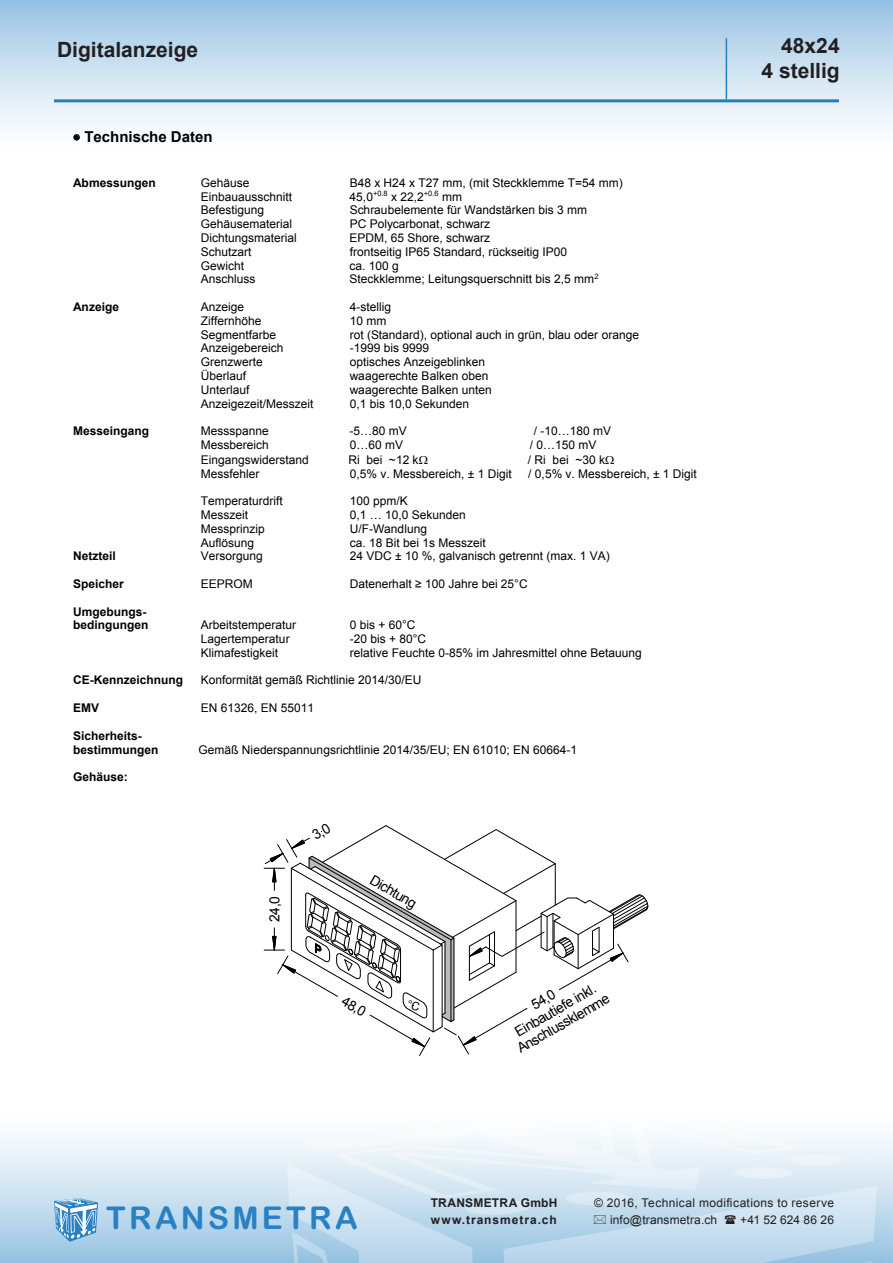
<style>
.page{position:relative;width:893px;height:1263px;background:#fff}
.page>*{position:absolute;margin:0;border:0;box-sizing:border-box;transform-origin:0 0}
.t1{font:31.5px "Arial Rounded MT Bold";letter-spacing:.105em;color:#2981c4}
.t2{font:700 21px "Arial";color:#231f20}
.t3{font:700 15px "Arial";color:#000}
.t4{font:14.1px/15.5px "Arial";color:#000}
.t5{font:12px "Arial";color:#000}
.t6{font:700 12px/13.8px "Arial";color:#000}
.t7{font:12px "Arial";letter-spacing:.025em;color:#231f20}
.t8{font:700 12px "Arial";letter-spacing:.065em;color:#231f20}
.t9{font:700 12px "Arial";letter-spacing:.02em;color:#231f20}
.t10{font:12px "Arial";letter-spacing:.005em;color:#231f20}
</style>
<div class="page">
<div style="left:0;top:1093px;width:893px;height:170px;background:linear-gradient(to bottom,#fff,#9dc6e4)"></div>
<img style="left:278px;top:1103px;width:615px;height:160px">
<div style="left:0;top:0;width:893px;height:170px;background:linear-gradient(to bottom,#9bc5e4,#fff)"></div>
<svg style="left:54px;top:1198px;width:44px;height:44px;background:#85b7dd"></svg>
<hr style="left:54px;top:99px;width:785px;height:3px;background:#2380be">
<hr style="left:726px;top:38px;width:1px;height:61px;background:#2380be">
<svg style="left:74px;top:134px;width:6px;height:6px"></svg>
<svg style="left:594px;top:1215px;width:12px;height:9px"></svg>
<svg style="left:725px;top:1215px;width:11px;height:9px"></svg>
<svg style="left:264px;top:825px;width:385px;height:231px"></svg>
<p class="t2" style="left:57px;top:35px;width:143px">Digitalanzeige</p>
<p class="t2" style="left:781px;top:32px;width:60px">48x24</p>
<p class="t2" style="left:761px;top:57px;width:80px">4 stellig</p>
<p class="t3" style="left:73px;top:126px;width:141px">• Technische Daten</p>
<p class="t6" style="left:73px;top:176px;width:84px">Abmessungen</p>
<p class="t5" style="left:201px;top:175px;width:50px">Gehäuse</p>
<p class="t5" style="left:350px;top:175px;width:275px">B48 x H24 x T27 mm, (mit Steckklemme T=54 mm)</p>
<p class="t5" style="left:201px;top:189px;width:93px">Einbauausschnitt</p>
<p class="t5" style="left:350px;top:189px;width:114px">45,0<sup>+0.8</sup> x 22,2<sup>+0.6</sup> mm</p>
<p class="t5" style="left:201px;top:202px;width:65px">Befestigung</p>
<p class="t5" style="left:350px;top:202px;width:239px">Schraubelemente für Wandstärken bis 3 mm</p>
<p class="t5" style="left:201px;top:216px;width:93px">Gehäusematerial</p>
<p class="t5" style="left:350px;top:216px;width:142px">PC Polycarbonat, schwarz</p>
<p class="t5" style="left:201px;top:230px;width:97px">Dichtungsmaterial</p>
<p class="t5" style="left:350px;top:230px;width:142px">EPDM, 65 Shore, schwarz</p>
<p class="t5" style="left:201px;top:244px;width:52px">Schutzart</p>
<p class="t5" style="left:350px;top:244px;width:219px">frontseitig IP65 Standard, rückseitig IP00</p>
<p class="t5" style="left:201px;top:258px;width:45px">Gewicht</p>
<p class="t5" style="left:350px;top:258px;width:51px">ca. 100 g</p>
<p class="t5" style="left:201px;top:271px;width:56px">Anschluss</p>
<p class="t5" style="left:350px;top:271px;width:251px">Steckklemme; Leitungsquerschnitt bis 2,5 mm<sup>2</sup></p>
<p class="t6" style="left:73px;top:300px;width:47px">Anzeige</p>
<p class="t5" style="left:201px;top:299px;width:45px">Anzeige</p>
<p class="t5" style="left:350px;top:299px;width:43px">4-stellig</p>
<p class="t5" style="left:201px;top:313px;width:62px">Ziffernhöhe</p>
<p class="t5" style="left:350px;top:313px;width:38px">10 mm</p>
<p class="t5" style="left:201px;top:327px;width:77px">Segmentfarbe</p>
<p class="t5" style="left:350px;top:327px;width:291px">rot (Standard), optional auch in grün, blau oder orange</p>
<p class="t5" style="left:201px;top:340px;width:84px">Anzeigebereich</p>
<p class="t5" style="left:350px;top:340px;width:81px">-1999 bis 9999</p>
<p class="t5" style="left:201px;top:354px;width:64px">Grenzwerte</p>
<p class="t5" style="left:350px;top:354px;width:137px">optisches Anzeigeblinken</p>
<p class="t5" style="left:201px;top:368px;width:47px">Überlauf</p>
<p class="t5" style="left:350px;top:368px;width:140px">waagerechte Balken oben</p>
<p class="t5" style="left:201px;top:382px;width:50px">Unterlauf</p>
<p class="t5" style="left:350px;top:382px;width:143px">waagerechte Balken unten</p>
<p class="t5" style="left:201px;top:396px;width:114px">Anzeigezeit/Messzeit</p>
<p class="t5" style="left:350px;top:396px;width:121px">0,1 bis 10,0 Sekunden</p>
<p class="t6" style="left:73px;top:424px;width:77px">Messeingang</p>
<p class="t5" style="left:201px;top:423px;width:69px">Messspanne</p>
<p class="t5" style="left:350px;top:423px;width:59px">-5…80 mV</p>
<p class="t5" style="left:534px;top:423px;width:79px">/ -10…180 mV</p>
<p class="t5" style="left:201px;top:437px;width:70px">Messbereich</p>
<p class="t5" style="left:350px;top:437px;width:55px">0…60 mV</p>
<p class="t5" style="left:530px;top:437px;width:68px">/ 0…150 mV</p>
<p class="t5" style="left:201px;top:452px;width:109px">Eingangswiderstand</p>
<p class="t5" style="left:348px;top:452px;width:72px">Ri bei ~12 k</p>
<p class="t5" style="left:528px;top:452px;width:79px">/ Ri bei ~30 k</p>
<p class="t5" style="left:201px;top:465px;width:60px">Messfehler</p>
<p class="t5" style="left:350px;top:465px;width:163px">0,5% v. Messbereich, ± 1 Digit</p>
<p class="t5" style="left:528px;top:465px;width:170px">/ 0,5% v. Messbereich, ± 1 Digit</p>
<p class="t5" style="left:201px;top:493px;width:83px">Temperaturdrift</p>
<p class="t5" style="left:350px;top:493px;width:59px">100 ppm/K</p>
<p class="t5" style="left:201px;top:507px;width:49px">Messzeit</p>
<p class="t5" style="left:350px;top:507px;width:118px">0,1 … 10,0 Sekunden</p>
<p class="t5" style="left:201px;top:521px;width:65px">Messprinzip</p>
<p class="t5" style="left:350px;top:521px;width:79px">U/F-Wandlung</p>
<p class="t5" style="left:201px;top:534px;width:55px">Auflösung</p>
<p class="t5" style="left:350px;top:534px;width:137px">ca. 18 Bit bei 1s Messzeit</p>
<p class="t6" style="left:73px;top:549px;width:44px">Netzteil</p>
<p class="t5" style="left:201px;top:548px;width:63px">Versorgung</p>
<p class="t5" style="left:350px;top:548px;width:261px">24 VDC ± 10 %, galvanisch getrennt (max. 1 VA)</p>
<p class="t6" style="left:73px;top:577px;width:52px">Speicher</p>
<p class="t5" style="left:201px;top:576px;width:53px">EEPROM</p>
<p class="t5" style="left:350px;top:576px;width:180px">Datenerhalt ≥ 100 Jahre bei 25°C</p>
<p class="t6" style="left:73px;top:605px;width:77px">Umgebungs&shy;bedingungen</p>
<p class="t5" style="left:201px;top:617px;width:97px">Arbeitstemperatur</p>
<p class="t5" style="left:350px;top:617px;width:67px">0 bis + 60°C</p>
<p class="t5" style="left:201px;top:631px;width:90px">Lagertemperatur</p>
<p class="t5" style="left:350px;top:631px;width:78px">-20 bis + 80°C</p>
<p class="t5" style="left:201px;top:645px;width:79px">Klimafestigkeit</p>
<p class="t5" style="left:350px;top:645px;width:294px">relative Feuchte 0-85% im Jahresmittel ohne Betauung</p>
<p class="t6" style="left:73px;top:674px;width:111px">CE-Kennzeichnung</p>
<p class="t5" style="left:201px;top:672px;width:222px">Konformität gemäß Richtlinie 2014/30/EU</p>
<p class="t6" style="left:73px;top:701px;width:27px">EMV</p>
<p class="t5" style="left:201px;top:700px;width:115px">EN 61326, EN 55011</p>
<p class="t6" style="left:73px;top:729px;width:87px">Sicherheits&shy;bestimmungen</p>
<p class="t5" style="left:199px;top:741px;width:380px">Gemäß Niederspannungsrichtlinie 2014/35/EU; EN 61010; EN 60664-1</p>
<p class="t6" style="left:73px;top:770px;width:56px">Gehäuse:</p>
<p class="t4" style="left:267px;top:922px;width:27px;rotate:-90deg">24,0</p>
<p class="t4" style="left:375px;top:872px;width:53px;rotate:30deg">Dichtung</p>
<p class="t4" style="left:347px;top:993px;width:27px;rotate:30deg">48,0</p>
<p class="t4" style="left:505px;top:1013px;width:92px;text-indent:28px;rotate:-30deg">54,0<br>Einbautiefe inkl.</p>
<p class="t4" style="left:514px;top:1042px;width:106px;rotate:-30deg">Anschlussklemme</p>
<p class="t1" style="left:106px;top:1199px;width:253px">TRANSMETRA</p>
<p class="t9" style="left:431px;top:1195px;width:128px">TRANSMETRA GmbH</p>
<p class="t7" style="left:594px;top:1195px;width:241px">© 2016, Technical modifications to reserve</p>
<p class="t8" style="left:431px;top:1212px;width:127px">www.transmetra.ch</p>
<p class="t7" style="left:610px;top:1212px;width:109px">info@transmetra.ch</p>
<p class="t10" style="left:740px;top:1212px;width:95px">+41 52 624 86 26</p>
</div>
